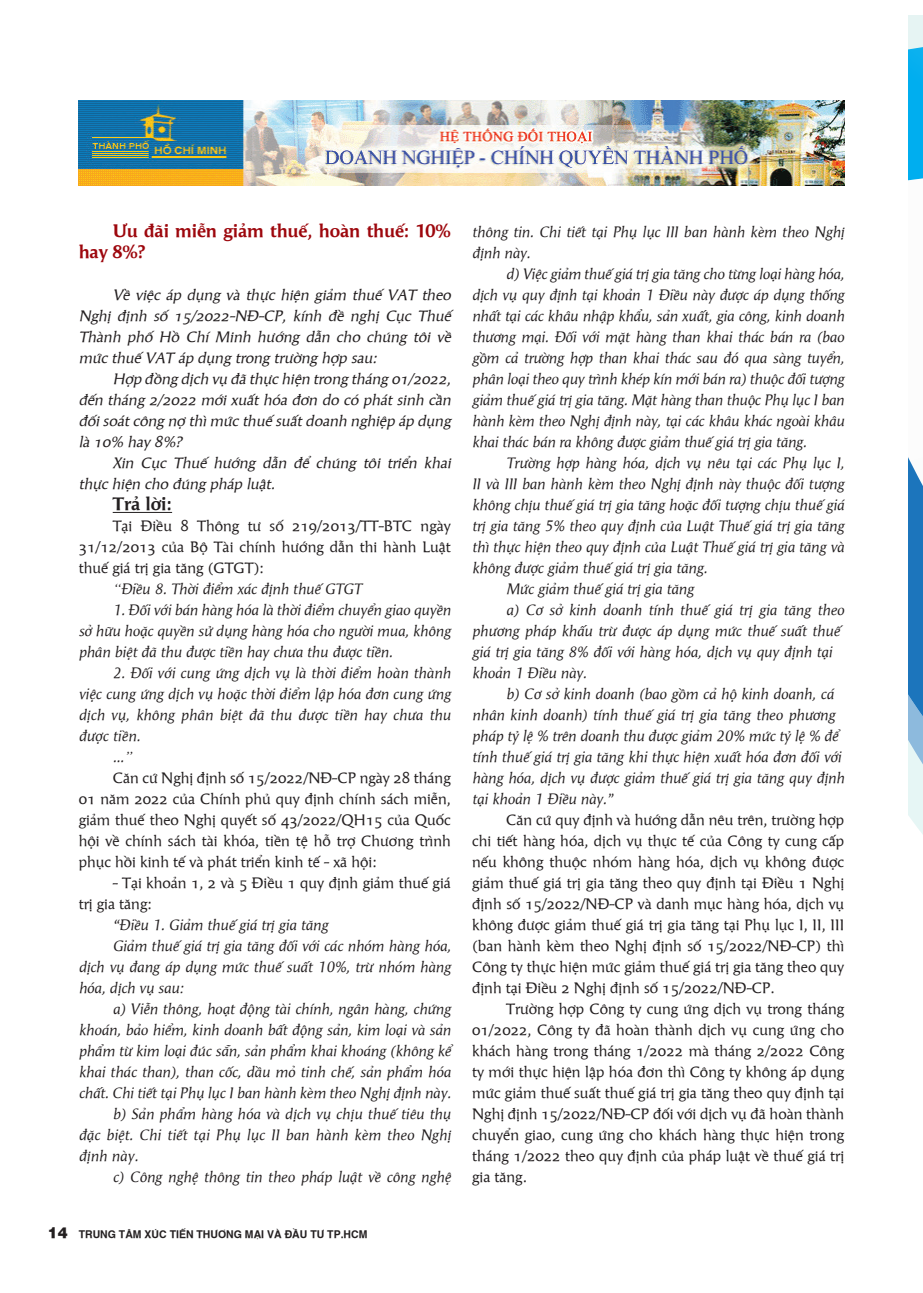
<style>
.page{position:relative;width:923px;height:1293px;background:#fff}
.page>*{position:absolute;margin:0;border:0;box-sizing:border-box;transform-origin:0 0}
.Tiêu_đề_đối_thoại{font:700 18px/21px "SFU Angie";letter-spacing:-.01em;color:#9d070d}
.trả_lời_DT{font:700 18px "SFU Angie";color:#231f20}
.BODYTEXT_2020_vo_8_d{font:italic 15px/21px "SFU Angie";color:#231f20;text-align:justify}
.BODYTEXT_2020_vo_8_d-2{font:15px/21px "SFU Angie";color:#231f20;text-align:justify}
.Nội_dung_câu_hỏi_DT{font:italic 15px/21px "SFU Angie";color:#231f20}
.t1{font:700 10.5px "SFU Helvetica";color:#231f20}
.s1{font-family:"Times New Roman"}
.s2{font-weight:900;font-size:15px}
</style>
<div class="page">
<img style="left:79px;top:100px;width:765px;height:86px">
<svg style="left:908px;top:16px;width:15px;height:818px"></svg>
<hr style="left:113px;top:512px;width:59px;height:1px;background:#231f20">
<p class="Tiêu_đề_đối_thoại" style="left:79px;top:218px;width:374px;text-indent:34px">Ưu đãi miễn giảm thuế, hoàn thuế: 10% hay 8%?</p>
<p class="Nội_dung_câu_hỏi_DT" style="left:79px;top:283px;width:377px;text-indent:34px">Về việc áp dụng và thực hiện giảm thuế VAT theo Nghị định số 15/2022-NĐ-CP, kính đề nghị Cục Thuế Thành phố Hồ Chí Minh hướng dẫn cho chúng tôi về mứcthuế VAT áp dụng trong trường hợp sau:</p>
<p class="Nội_dung_câu_hỏi_DT" style="left:79px;top:367px;width:377px;text-align:justify;text-indent:34px">Hợp đồng dị ch vụ đã thựchiện trong tháng 01/2022, đến tháng 2/2022 mới xuất hóa đơn do có phát sinh cần đốisoátcông nợ thì mứcthuế suấtdoanh nghiệp áp dụng là 10% hay 8%?</p>
<p class="Nội_dung_câu_hỏi_DT" style="left:79px;top:451px;width:377px;text-indent:34px">Xin Cục Thuế hướng dẫn để chúng tôi triển khai thựchiện cho đúng pháp luật.</p>
<p class="BODYTEXT_2020_vo_8_d-2" style="left:79px;top:514px;width:374px;text-indent:34px">Tại Điều 8 Thông tư số 219/2013/TT-BTC ngày 31/12/2013 của Bộ Tài chính hướng dẫn thi hành Luật thuế giá trị gia tăng (GTGT):</p>
<p class="BODYTEXT_2020_vo_8_d" style="left:113px;top:577px;width:250px"><span class="s1">“</span>Điều 8. Thời điểm xác định thuế GTGT</p>
<p class="BODYTEXT_2020_vo_8_d" style="left:79px;top:598px;width:374px;text-indent:34px">1. Đối với bán hàng hóa là thời điểm chuyển giao quyền sở hữu hoặc quyền sử dụng hàng hóa cho người mua, không phân biệt đã thu được tiền hay chưa thu được tiền.</p>
<p class="BODYTEXT_2020_vo_8_d" style="left:79px;top:661px;width:374px;text-indent:34px">2. Đối với cung ứng dịch vụ là thời điểm hoàn thành việc cung ứng dịch vụ hoặc thời điểm lập hóa đơn cung ứng dịch vụ, không phân biệt đã thu được tiền hay chưa thu được tiền.</p>
<p class="BODYTEXT_2020_vo_8_d" style="left:113px;top:745px;width:21px">...<span class="s1">”</span></p>
<p class="BODYTEXT_2020_vo_8_d-2" style="left:79px;top:766px;width:374px;text-indent:34px">Căn cứ Nghị định số 15/2022/NĐ-CP ngày 28 tháng 01 năm 2022 của Chính phủ quy định chính sách miễn, giảm thuế theo Nghị quyết số 43/2022/QH15 của Quốc hội về chính sách tài khóa, tiền tệ hỗ trợ Chương trình phục hồi kinh tế và phát triển kinh tế - xã hội:</p>
<p class="BODYTEXT_2020_vo_8_d-2" style="left:79px;top:871px;width:374px;text-indent:34px">- Tại khoản 1, 2 và 5 Điều 1 quy định giảm thuế giá trị gia tăng:</p>
<p class="BODYTEXT_2020_vo_8_d" style="left:113px;top:913px;width:217px">“Điều 1. Giảm thuế giá trị gia tăng</p>
<p class="BODYTEXT_2020_vo_8_d" style="left:79px;top:934px;width:374px;text-indent:34px">Giảm thuế giá trị gia tăng đối với các nhóm hàng hóa, dịch vụ đang áp dụng mức thuế suất 10%, trừ nhóm hàng hóa, dịch vụ sau:</p>
<p class="BODYTEXT_2020_vo_8_d" style="left:79px;top:997px;width:374px;text-indent:34px">a) Viễn thông, hoạt động tài chính, ngân hàng, chứng khoán, bảo hiểm, kinh doanh bất động sản, kim loại và sản phẩm từ kim loại đúc sẵn, sản phẩm khai khoáng (không kể khai thác than), than cốc, dầu mỏ tinh chế, sản phẩm hóa chất. Chi tiết tại Phụ lục I ban hành kèm theo Nghị định này.</p>
<p class="BODYTEXT_2020_vo_8_d" style="left:79px;top:1102px;width:374px;text-indent:34px">b) Sản phẩm hàng hóa và dịch vụ chịu thuế tiêu thụ đặc biệt. Chi tiết tại Phụ lục II ban hành kèm theo Nghị định này.</p>
<p class="BODYTEXT_2020_vo_8_d" style="left:113px;top:1165px;width:340px">c) Công nghệ thông tin theo pháp luật về công nghệ</p>
<p class="trả_lời_DT" style="left:113px;top:489px;width:61px">Trả lời:</p>
<p class="t1" style="left:48px;top:1225px;width:321px"><span class="s2">14</span> TRUNG TÂM XÚC TIẾN THƯƠNG MẠI VÀ ĐẦU TƯ TP.HCM</p>
<p class="BODYTEXT_2020_vo_8_d" style="left:472px;top:220px;width:373px">thông tin. Chi tiết tại Phụ lục III ban hành kèm theo Nghị định này.</p>
<p class="BODYTEXT_2020_vo_8_d" style="left:472px;top:262px;width:374px;text-indent:34px">d) Việc giảm thuế giá trị gia tăng cho từng loại hàng hóa, dịch vụ quy định tại khoản 1 Điều này được áp dụng thống nhất tại các khâu nhập khẩu, sản xuất, gia công, kinh doanh thương mại. Đối với mặt hàng than khai thác bán ra (bao gồm cả trường hợp than khai thác sau đó qua sàng tuyển, phân loại theo quy trình khép kín mới bán ra) thuộc đối tượng giảm thuế giá trị gia tăng. Mặt hàng than thuộc Phụ lục I ban hành kèm theo Nghị định này, tại các khâu khác ngoài khâu khai thác bán ra không được giảm thuế giá trị gia tăng.</p>
<p class="BODYTEXT_2020_vo_8_d" style="left:472px;top:451px;width:374px;text-indent:34px">Trường hợp hàng hóa, dịch vụ nêu tại các Phụ lục I, II và III ban hành kèm theo Nghị định này thuộc đối tượng không chịu thuế giá trị gia tăng hoặc đối tượng chịu thuế giá trị gia tăng 5% theo quy định của Luật Thuế giá trị gia tăng thì thực hiện theo quy định của Luật Thuế giá trị gia tăng và không được giảm thuế giá trị gia tăng.</p>
<p class="BODYTEXT_2020_vo_8_d" style="left:506px;top:577px;width:189px">Mức giảm thuế giá trị gia tăng</p>
<p class="BODYTEXT_2020_vo_8_d" style="left:472px;top:598px;width:374px;text-align:left;text-indent:34px">a) Cơ sở kinh doanh tính thuế giá trị gia tăng theo phương pháp khấu trừ được áp dụng mức thuế suất thuế giá trị gia tăng 8% đối với hàng hóa, dịch vụ quy định tại khoản 1 Điều này.</p>
<p class="BODYTEXT_2020_vo_8_d" style="left:472px;top:682px;width:373px;text-align:left;text-indent:34px">b) Cơ sở kinh doanh (bao gồm cả hộ kinh doanh, cá nhân kinh doanh) tính thuế giá trị gia tăng theo phương pháp tỷ lệ % trên doanh thu được giảm 20% mức tỷ lệ % để tính thuế giá trị gia tăng khi thực hiện xuất hóa đơn đối với hàng hóa, dịch vụ được giảm thuế giá trị gia tăng quy định tại khoản 1 Điều này.”</p>
<p class="BODYTEXT_2020_vo_8_d-2" style="left:472px;top:808px;width:374px;text-indent:34px">Căn cứ quy định và hướng dẫn nêu trên, trường hợp chi tiết hàng hóa, dịch vụ thực tế của Công ty cung cấp nếu không thuộc nhóm hàng hóa, dịch vụ không được giảm thuế giá trị gia tăng theo quy định tại Điều 1 Nghị định số 15/2022/NĐ-CP và danh mục hàng hóa, dịch vụ không được giảm thuế giá trị gia tăng tại Phụ lục I, II, III (ban hành kèm theo Nghị định số 15/2022/NĐ-CP) thì Công ty thực hiện mức giảm thuế giá trị gia tăng theo quy định tại Điều 2 Nghị định số 15/2022/NĐ-CP.</p>
<p class="BODYTEXT_2020_vo_8_d-2" style="left:472px;top:997px;width:374px;text-indent:34px">Trường hợp Công ty cung ứng dịch vụ trong tháng 01/2022, Công ty đã hoàn thành dịch vụ cung ứng cho khách hàng trong tháng 1/2022 mà tháng 2/2022 Công ty mới thực hiện lập hóa đơn thì Công ty không áp dụng mức giảm thuế suất thuế giá trị gia tăng theo quy định tại Nghị định 15/2022/NĐ-CP đối với dịch vụ đã hoàn thành chuyển giao, cung ứng cho khách hàng thực hiện trong tháng 1/2022 theo quy định của pháp luật về thuế giá trị gia tăng.</p>
</div>
